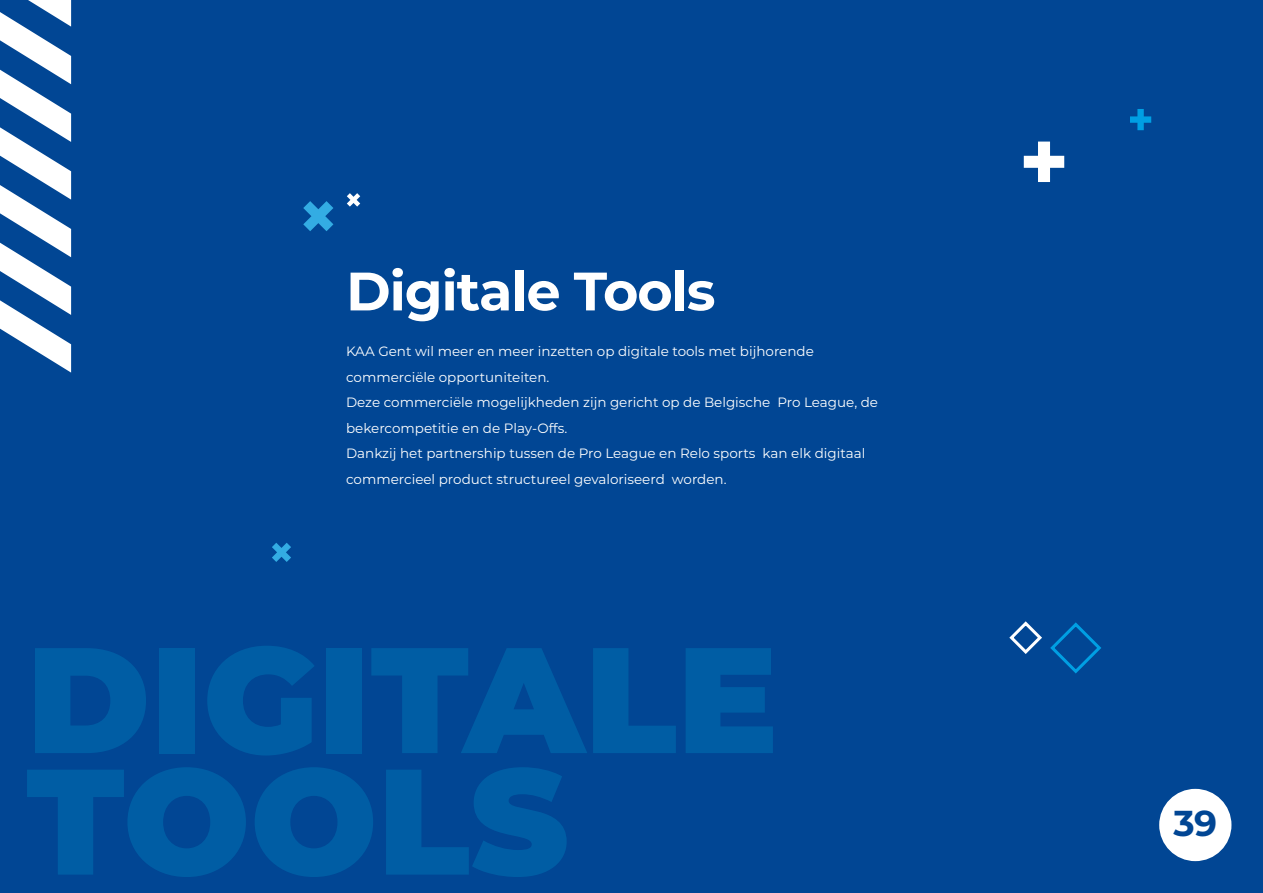
<style>
.page{position:relative;width:1263px;height:893px;background:#fff}
.page>*{position:absolute;margin:0;border:0;box-sizing:border-box;transform-origin:0 0}
.t1{font:900 150px/121.5px "Montserrat";color:#005da4}
.t2{font:700 54px "Montserrat";letter-spacing:-.02em;color:#fff}
.t3{font:700 36px "Montserrat";color:#014694}
.t4{font:13.5px/25.5px "Montserrat";color:#fff}
</style>
<div class="page">
<div style="left:1px;top:0;width:1262px;height:893px;background:#014694"></div>
<svg style="left:0;top:0;width:71px;height:373px"></svg>
<svg style="left:303px;top:201px;width:30px;height:30px"></svg>
<svg style="left:272px;top:543px;width:19px;height:19px"></svg>
<svg style="left:1009px;top:621px;width:92px;height:53px"></svg>
<svg style="left:1024px;top:142px;width:40px;height:40px"></svg>
<svg style="left:1130px;top:109px;width:21px;height:21px"></svg>
<svg style="left:347px;top:193px;width:13px;height:14px"></svg>
<div style="left:1159px;top:789px;width:72px;height:72px;background:#fff;border-radius:50%"></div>
<h2 class="t2" style="left:346px;top:252px;width:371px">Digitale Tools</h2>
<p class="t4" style="left:346px;top:338px;width:533px">KAA Gent wil meer en meer inzetten op digitale tools met bijhorende commerciële opportuniteiten.<br>Deze commerciële mogelijkheden zijn gericht op de Belgische Pro League, de bekercompetitie en de Play-Offs.<br>Dankzij het partnership tussen de Pro League en Relo sports kan elk digitaal commercieel product structureel gevaloriseerd worden.</p>
<h1 class="t1" style="left:26px;top:630px;width:753px">DIGITALE<br>TOOLS</h1>
<h3 class="t3" style="left:1173px;top:798px;width:45px">39</h3>
</div>
